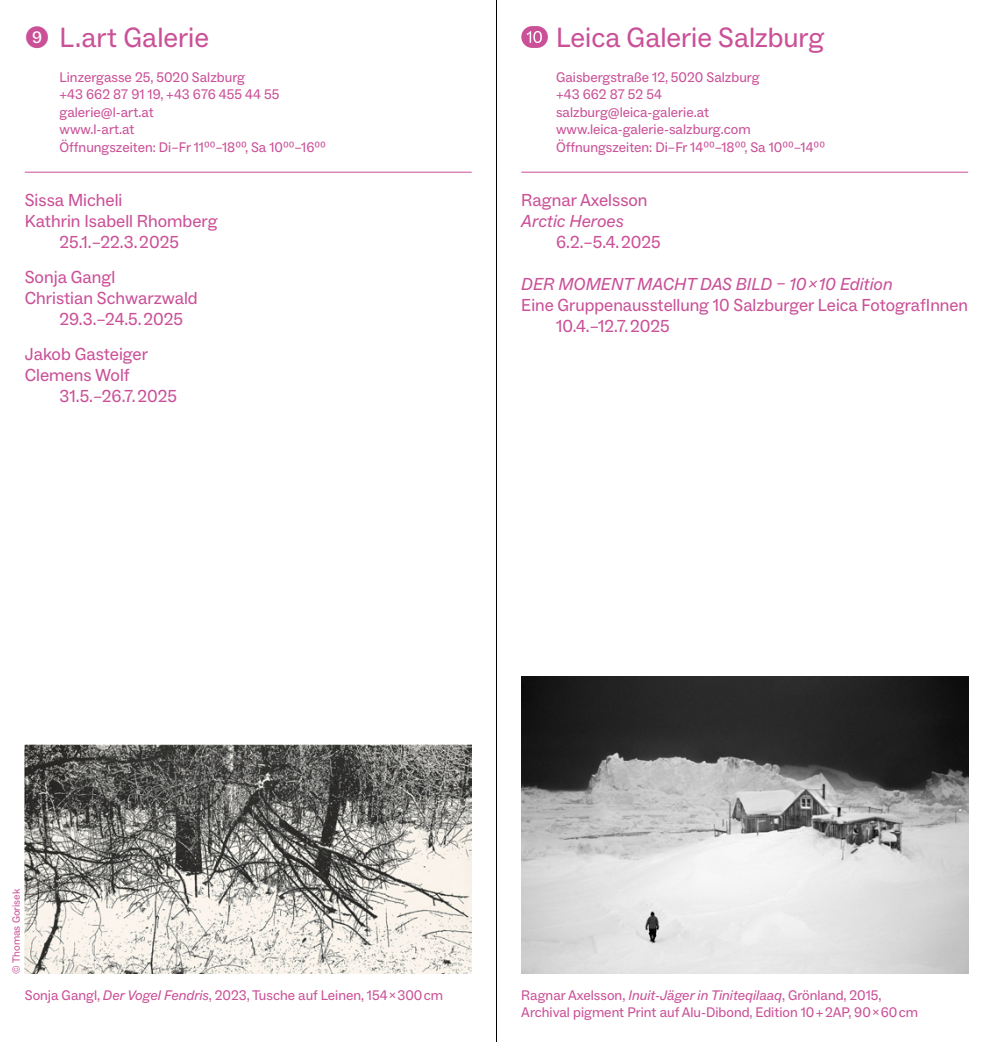
<style>
.page{position:relative;width:993px;height:1042px;background:#fff}
.page>*{position:absolute;margin:0;border:0;box-sizing:border-box;transform-origin:0 0}
.t1{font:28px "ABC Social";color:#ca5097}
.t2{font:17.5px/21px "ABC Social";color:#ca5097}
.t3{font:italic 17.5px "ABC Social";color:#ca5097}
.t4{font:14px/17.5px "ABC Social";color:#ca5097}
.t5{font:10.5px "ABC Social";color:#ca5097}
.s1{font-style:italic}
</style>
<div class="page">
<hr style="left:25px;top:172px;width:446px;height:1px;background:#ca5097">
<img style="left:25px;top:745px;width:446px;height:229px">
<div style="left:521px;top:26px;width:26px;height:22px;background:#ca5097;border-radius:11px"></div>
<svg style="left:526px;top:31px;width:15px;height:12px"></svg>
<hr style="left:521px;top:172px;width:446px;height:1px;background:#ca5097">
<img style="left:521px;top:676px;width:446px;height:298px">
<hr style="left:496px;top:0;width:1px;height:1042px;background:#000">
<h1 class="t1" style="left:25px;top:20px;width:186px">❾ L.art Galerie</h1>
<p class="t4" style="left:60px;top:69px;width:268px">Linzergasse 25, 5020 Salzburg<br>+43 662 87 91 19, +43 676 455 44 55 galerie@l-art.at<br>www.l-art.at<br>Öffnungszeiten: Di–Fr 11⁰⁰–18⁰⁰, Sa 10⁰⁰–16⁰⁰</p>
<p class="t2" style="left:25px;top:190px;width:99px">Sissa Micheli</p>
<p class="t2" style="left:25px;top:211px;width:194px">Kathrin Isabell Rhomberg</p>
<p class="t2" style="left:60px;top:232px;width:121px">25.1.–22.3. 2025</p>
<p class="t2" style="left:25px;top:267px;width:92px">Sonja Gangl</p>
<p class="t2" style="left:25px;top:288px;width:174px">Christian Schwarzwald</p>
<p class="t2" style="left:60px;top:309px;width:125px">29.3.–24.5. 2025</p>
<p class="t2" style="left:25px;top:344px;width:125px">Jakob Gasteiger<br>Clemens Wolf</p>
<p class="t2" style="left:60px;top:386px;width:119px">31.5.–26.7. 2025</p>
<h1 class="t1" style="left:556px;top:20px;width:270px">Leica Galerie Salzburg</h1>
<p class="t4" style="left:556px;top:69px;width:270px">Gaisbergstraße 12, 5020 Salzburg<br>+43 662 87 52 54<br>salzburg@leica-galerie.at www.leica-galerie-salzburg.com<br>Öffnungszeiten: Di–Fr 14⁰⁰–18⁰⁰, Sa 10⁰⁰–14⁰⁰</p>
<p class="t2" style="left:521px;top:190px;width:128px">Ragnar Axelsson</p>
<p class="t3" style="left:521px;top:211px;width:104px">Arctic Heroes</p>
<p class="t2" style="left:556px;top:232px;width:106px">6.2.–5.4. 2025</p>
<p class="t3" style="left:521px;top:274px;width:372px">DER MOMENT MACHT DAS BILD – 10 x 10 Edition</p>
<p class="t2" style="left:556px;top:295px;width:413px;text-indent:-35px">Eine Gruppenausstellung 10 Salzburger Leica FotografInnen<br>10.4.–12.7. 2025</p>
<p class="t5" style="left:10px;top:974px;width:86px;rotate:-90deg">© Thomas Gorisek</p>
<p class="t4" style="left:25px;top:986px;width:420px">Sonja Gangl, <span class="s1">Der Vogel Fendris</span>, 2023, Tusche auf Leinen, 154 x 300 cm</p>
<p class="t4" style="left:521px;top:986px;width:398px">Ragnar Axelsson, <span class="s1">Inuit-Jäger in Tiniteqilaaq</span>, Grönland, 2015,<br>Archival pigment Print auf Alu-Dibond, Edition 10 + 2AP, 90 x 60 cm</p>
</div>
